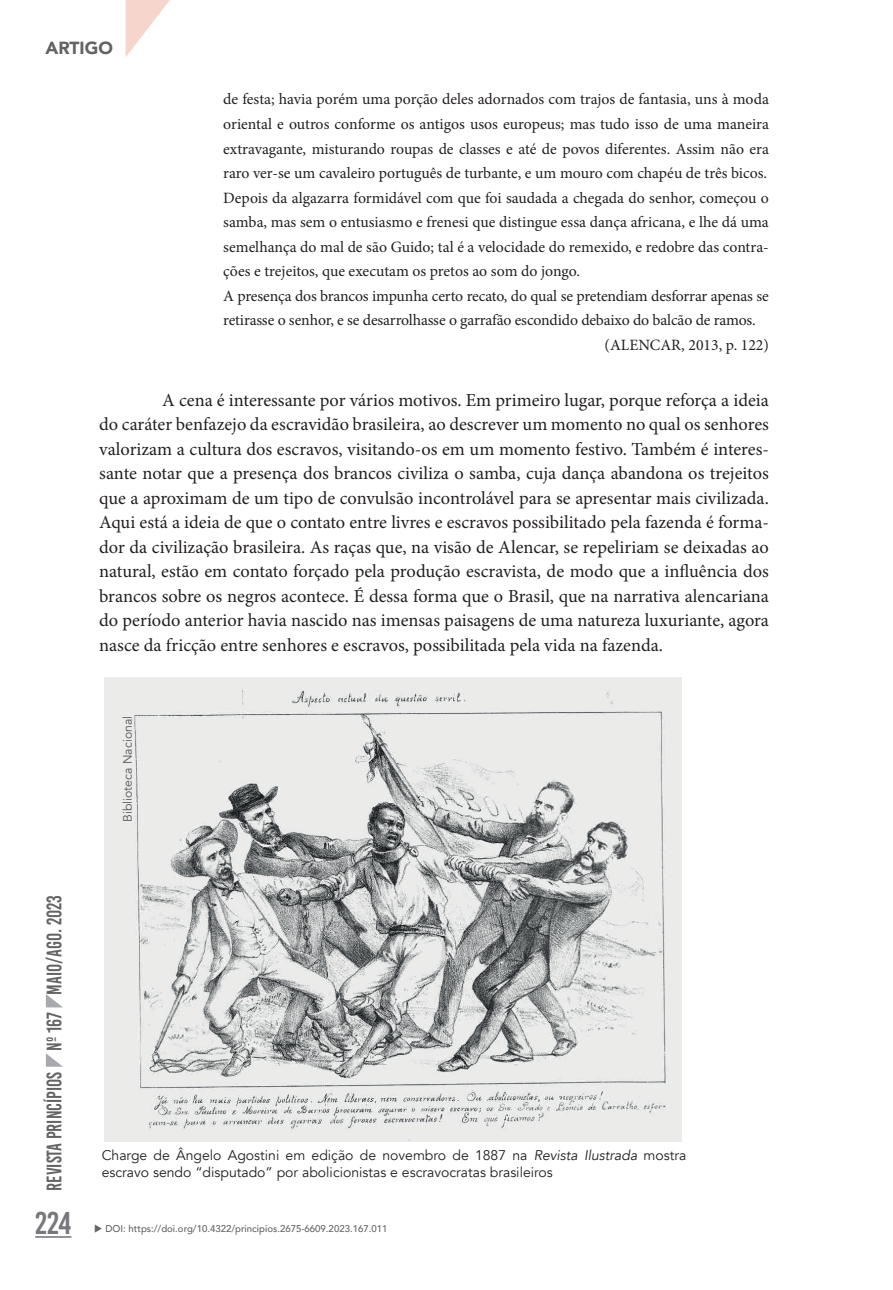
<style>
.page{position:relative;width:893px;height:1290px;background:#fff}
.page>*{position:absolute;margin:0;border:0;box-sizing:border-box;transform-origin:0 0}
.t1{font:31.5px "Bebas Kai";color:#76787b}
.t2{font:21px "Bebas Kai";color:#636366;scale:.9 1}
.t3{font:18.38px/24.5px "Minion Pro";color:#231f20;text-align:justify}
.t4{font:900 17.5px "Avenir";color:#636366}
.t5{font:15.75px "Minion Pro";letter-spacing:-.005em;color:#231f20}
.t6{font:14px/17.5px "Avenir";color:#231f20}
.t7{font:12.25px "Avenir";color:#57585a}
.t8{font:500 9.8px "Avenir";color:#636366}
.s1{font-style:italic}
</style>
<div class="page">
<hr style="left:35px;top:1236px;width:36px;height:2px;background:#76787b">
<svg style="left:46px;top:1053px;width:17px;height:14px"></svg>
<svg style="left:46px;top:994px;width:16px;height:13px"></svg>
<svg style="left:126px;top:0;width:44px;height:57px"></svg>
<img style="left:104px;top:677px;width:577px;height:465px">
<p class="t4" style="left:45px;top:33px;width:69px">ARTIGO</p>
<p class="t5" style="left:223px;top:89px;width:547px">de festa; havia porém uma porção deles adornados com trajos de fantasia, uns à moda</p>
<p class="t5" style="left:223px;top:113px;width:547px">oriental e outros conforme os antigos usos europeus; mas tudo isso de uma maneira</p>
<p class="t5" style="left:223px;top:138px;width:547px">extravagante, misturando roupas de classes e até de povos diferentes. Assim não era</p>
<p class="t5" style="left:223px;top:162px;width:545px">raro ver-se um cavaleiro português de turbante, e um mouro com chapéu de três bicos.</p>
<p class="t5" style="left:223px;top:187px;width:547px">Depois da algazarra formidável com que foi saudada a chegada do senhor, começou o</p>
<p class="t5" style="left:223px;top:211px;width:547px">samba, mas sem o entusiasmo e frenesi que distingue essa dança africana, e lhe dá uma</p>
<p class="t5" style="left:223px;top:236px;width:547px">semelhança do mal de são Guido; tal é a velocidade do remexido, e redobre das contra-</p>
<p class="t5" style="left:223px;top:260px;width:358px">ções e trejeitos, que executam os pretos ao som do jongo.</p>
<p class="t5" style="left:223px;top:285px;width:547px">A presença dos brancos impunha certo recato, do qual se pretendiam desforrar apenas se</p>
<p class="t5" style="left:223px;top:309px;width:534px">retirasse o senhor, e se desarrolhasse o garrafão escondido debaixo do balcão de ramos.</p>
<p class="t5" style="left:605px;top:334px;width:166px">(ALENCAR, 2013, p. 122)</p>
<p class="t3" style="left:99px;top:387px;width:671px;text-indent:63px">A cena é interessante por vários motivos. Em primeiro lugar, porque reforça a ideia do caráter benfazejo da escravidão brasileira, ao descrever um momento no qual os senhores valorizam a cultura dos escravos, visitando-os em um momento festivo. Também é interes&shy;sante notar que a presença dos brancos civiliza o samba, cuja dança abandona os trejeitos que a aproximam de um tipo de convulsão incontrolável para se apresentar mais civilizada.<br>Aqui está a ideia de que o contato entre livres e escravos possibilitado pela fazenda é forma&shy;dor da civilização brasileira. As raças que, na visão de Alencar, se repeliriam se deixadas ao natural, estão em contato forçado pela produção escravista, de modo que a influência dos brancos sobre os negros acontece. É dessa forma que o Brasil, que na narrativa alencariana do período anterior havia nascido nas imensas paisagens de uma natureza luxuriante, agora nasce da fricção entre senhores e escravos, possibilitada pela vida na fazenda.</p>
<p class="t7" style="left:120px;top:822px;width:107px;rotate:-90deg">Biblioteca Nacional</p>
<p class="t2" style="left:43px;top:1191px;width:330px;rotate:-90deg">Revista Princípios nº 167 MAIO/AGO. 2023</p>
<h1 class="t1" style="left:35px;top:1206px;width:38px">224</h1>
<p class="t6" style="left:102px;top:1146px;width:586px">Charge de Ângelo Agostini em edição de novembro de 1887 na <span class="s1">Revista Ilustrada</span> mostra escravo sendo “disputado” por abolicionistas e escravocratas brasileiros</p>
<p class="t8" style="left:94px;top:1220px;width:295px">◆ DOI: https://doi.org/10.4322/principios.2675-6609.2023.167.011</p>
</div>
